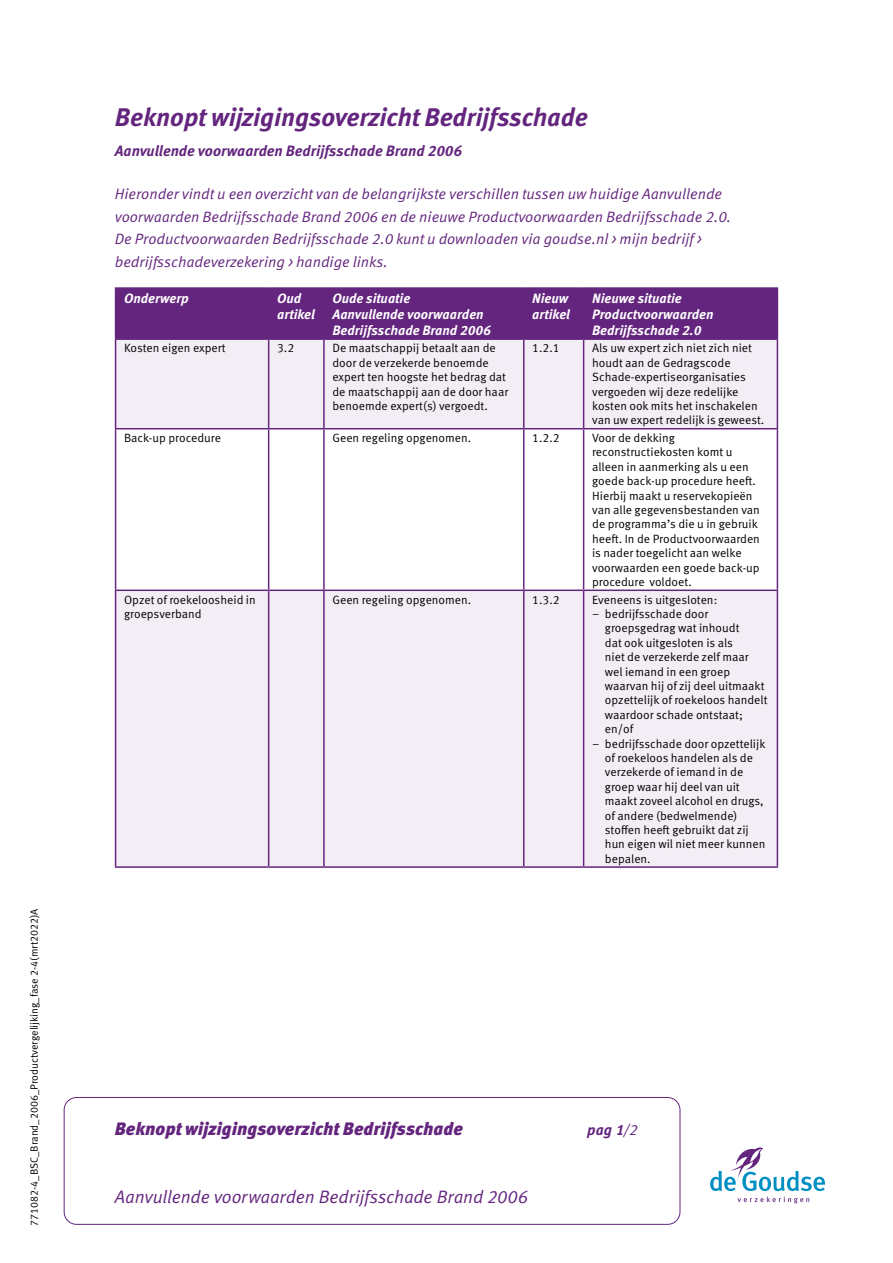
<style>
.page{position:relative;width:893px;height:1263px;background:#fff}
.page>*{position:absolute;margin:0;border:0;box-sizing:border-box;transform-origin:0 0}
.t1{font:italic 700 25.5px "Meta OT";letter-spacing:-.005em;color:#64257e}
.t2{font:18px "Meta OT Norm Ita";letter-spacing:-.01em;color:#64257e}
.t3{font:italic 900 18px "Meta OT";color:#64257e}
.t4{font:15px/22.5px "Meta OT Norm Ita";color:#64257e}
.t5{font:italic 700 15px "Meta OT";color:#64257e}
.t6{font:italic 700 13.5px/16.2px "Meta OT";color:#fff}
.t7{font:12px/14.4px "Meta OT Norm";color:#000}
.t8{font:10.5px "Meta OT Norm";color:#000}
.s1{font-family:"Meta OT Norm Ita"}
.s2{font-family:"Meta OT Norm Ita";font-weight:400;font-style:normal}
</style>
<div class="page">
<div style="left:116px;top:289px;width:661px;height:49px;background:#64257e"></div>
<div style="left:116px;top:340px;width:661px;height:526px;background:#f3eef5"></div>
<svg style="left:116px;top:429px;width:661px;height:160px"></svg>
<hr style="left:268px;top:289px;width:1px;height:49px;background:#64257e">
<hr style="left:115px;top:340px;width:1px;height:88px;background:#64257e">
<hr style="left:268px;top:340px;width:1px;height:88px;background:#64257e">
<hr style="left:323px;top:340px;width:2px;height:88px;background:#64257e">
<hr style="left:523px;top:340px;width:1px;height:88px;background:#64257e">
<hr style="left:583px;top:340px;width:1px;height:88px;background:#64257e">
<hr style="left:777px;top:340px;width:1px;height:88px;background:#64257e">
<hr style="left:115px;top:428px;width:154px;height:1px;background:#64257e">
<hr style="left:115px;top:429px;width:1px;height:160px;background:#64257e">
<hr style="left:269px;top:428px;width:55px;height:1px;background:#64257e">
<hr style="left:268px;top:429px;width:1px;height:160px;background:#64257e">
<hr style="left:324px;top:428px;width:200px;height:1px;background:#64257e">
<hr style="left:323px;top:429px;width:2px;height:160px;background:#64257e">
<hr style="left:524px;top:428px;width:60px;height:1px;background:#64257e">
<hr style="left:523px;top:429px;width:1px;height:160px;background:#64257e">
<hr style="left:584px;top:428px;width:194px;height:1px;background:#64257e">
<hr style="left:583px;top:429px;width:1px;height:160px;background:#64257e">
<hr style="left:777px;top:429px;width:1px;height:160px;background:#64257e">
<hr style="left:115px;top:589px;width:154px;height:2px;background:#64257e">
<hr style="left:115px;top:591px;width:1px;height:275px;background:#64257e">
<hr style="left:269px;top:589px;width:55px;height:2px;background:#64257e">
<hr style="left:268px;top:591px;width:1px;height:275px;background:#64257e">
<hr style="left:324px;top:589px;width:200px;height:2px;background:#64257e">
<hr style="left:323px;top:591px;width:2px;height:275px;background:#64257e">
<hr style="left:524px;top:589px;width:60px;height:2px;background:#64257e">
<hr style="left:523px;top:591px;width:1px;height:275px;background:#64257e">
<hr style="left:584px;top:589px;width:194px;height:2px;background:#64257e">
<hr style="left:583px;top:591px;width:1px;height:275px;background:#64257e">
<hr style="left:777px;top:591px;width:1px;height:275px;background:#64257e">
<hr style="left:115px;top:866px;width:154px;height:2px;background:#64257e">
<hr style="left:269px;top:866px;width:55px;height:2px;background:#64257e">
<hr style="left:324px;top:866px;width:200px;height:2px;background:#64257e">
<hr style="left:524px;top:866px;width:60px;height:2px;background:#64257e">
<hr style="left:584px;top:866px;width:194px;height:2px;background:#64257e">
<hr style="left:323px;top:289px;width:2px;height:49px;background:#64257e">
<hr style="left:523px;top:289px;width:1px;height:49px;background:#64257e">
<hr style="left:583px;top:289px;width:1px;height:49px;background:#64257e">
<hr style="left:115px;top:287px;width:154px;height:2px;background:#64257e">
<hr style="left:115px;top:289px;width:1px;height:49px;background:#64257e">
<hr style="left:269px;top:287px;width:55px;height:2px;background:#64257e">
<hr style="left:324px;top:287px;width:200px;height:2px;background:#64257e">
<hr style="left:524px;top:287px;width:60px;height:2px;background:#64257e">
<hr style="left:584px;top:287px;width:194px;height:2px;background:#64257e">
<hr style="left:777px;top:289px;width:1px;height:49px;background:#64257e">
<hr style="left:115px;top:338px;width:154px;height:2px;background:#64257e">
<hr style="left:269px;top:338px;width:55px;height:2px;background:#64257e">
<hr style="left:324px;top:338px;width:200px;height:2px;background:#64257e">
<hr style="left:524px;top:338px;width:60px;height:2px;background:#64257e">
<hr style="left:584px;top:338px;width:194px;height:2px;background:#64257e">
<svg style="left:710px;top:1147px;width:115px;height:56px"></svg>
<div style="left:64px;top:1097px;width:616px;height:128px;border:1px solid #64257e;border-radius:12px"></div>
<p class="t8" style="left:28px;top:1226px;width:319px;rotate:-90deg">771082-4_BSC_Brand_2006_Productvergelijking_fase 2-4(mrt2022)A</p>
<h1 class="t1" style="left:115px;top:101px;width:474px">Beknopt wijzigingsoverzicht Bedrijfsschade</h1>
<p class="t5" style="left:115px;top:141px;width:349px">Aanvullende voorwaarden Bedrijfsschade Brand 2006</p>
<p class="t4" style="left:115px;top:183px;width:618px">Hieronder vindt u een overzicht van de belangrijkste verschillen tussen uw huidige Aanvullende voorwaarden Bedrijfsschade Brand 2006 en de nieuwe Productvoorwaarden Bedrijfsschade 2.0.<br>De Productvoorwaarden Bedrijfsschade 2.0 kunt u downloaden via goudse.nl &gt; mijn bedrijf &gt; bedrijfsschadeverzekering &gt; handige links.</p>
<p class="t6" style="left:124px;top:290px;width:66px">Onderwerp</p>
<p class="t6" style="left:277px;top:290px;width:39px">Oud artikel</p>
<p class="t6" style="left:332px;top:290px;width:160px">Oude situatie<br>Aanvullende voorwaarden<br>Bedrijfsschade Brand 2006</p>
<p class="t6" style="left:532px;top:290px;width:39px">Nieuw artikel</p>
<p class="t6" style="left:592px;top:290px;width:123px">Nieuwe situatie<br>Productvoorwaarden<br>Bedrijfsschade 2.0</p>
<p class="t7" style="left:124px;top:341px;width:103px">Kosten eigen expert</p>
<p class="t7" style="left:277px;top:341px;width:19px">3.2</p>
<p class="t7" style="left:332px;top:341px;width:177px">De maatschappij betaalt aan de door de verzekerde benoemde expert ten hoogste het bedrag dat de maatschappij aan de door haar benoemde expert(s) vergoedt.</p>
<p class="t7" style="left:532px;top:341px;width:29px">1.2.1</p>
<p class="t7" style="left:592px;top:341px;width:174px">Als uw expert zich niet zich niet houdt aan de Gedragscode<br>Schade-expertiseorganisaties vergoeden wij deze redelijke kosten ook mits het inschakelen van uw expert redelijk is geweest.</p>
<p class="t7" style="left:124px;top:431px;width:98px">Back-up procedure</p>
<p class="t7" style="left:332px;top:431px;width:140px">Geen regeling opgenomen.</p>
<p class="t7" style="left:532px;top:431px;width:29px">1.2.2</p>
<p class="t7" style="left:592px;top:431px;width:169px">Voor de dekking reconstructiekosten komt u alleen in aanmerking als u een goede back-up procedure heeft.<br>Hierbij maakt u reservekopieën van alle gegevensbestanden van de programma’s die u in gebruik heeft. In de Productvoorwaarden is nader toegelicht aan welke voorwaarden een goede back-up procedure voldoet.</p>
<p class="t7" style="left:124px;top:592px;width:133px">Opzet of roekeloosheid in groepsverband</p>
<p class="t7" style="left:332px;top:592px;width:140px">Geen regeling opgenomen.</p>
<p class="t7" style="left:532px;top:592px;width:29px">1.3.2</p>
<p class="t7" style="left:592px;top:592px;width:127px">Eveneens is uitgesloten:</p>
<p class="t7" style="left:605px;top:607px;width:164px;text-indent:-13px"><span class="s1">–</span> bedrijfsschade door groepsgedrag wat inhoudt<br>dat ook uitgesloten is als<br>niet de verzekerde zelf maar wel iemand in een groep waarvan hij of zij deel uitmaakt opzettelijk of roekeloos handelt waardoor schade ontstaat; en/of</p>
<p class="t7" style="left:605px;top:736px;width:162px;text-indent:-13px"><span class="s1">–</span> bedrijfsschade door opzettelijk of roekeloos handelen als de verzekerde of iemand in de groep waar hij deel van uit maakt zoveel alcohol en drugs, of andere (bedwelmende) stoffen heeft gebruikt dat zij hun eigen wil niet meer kunnen bepalen.</p>
<h2 class="t3" style="left:115px;top:1118px;width:349px">Beknopt wijzigingsoverzicht Bedrijfsschade</h2>
<p class="t5" style="left:587px;top:1121px;width:52px">pag 1<span class="s2">/2</span></p>
<h2 class="t2" style="left:115px;top:1186px;width:415px">Aanvullende voorwaarden Bedrijfsschade Brand 2006</h2>
</div>
